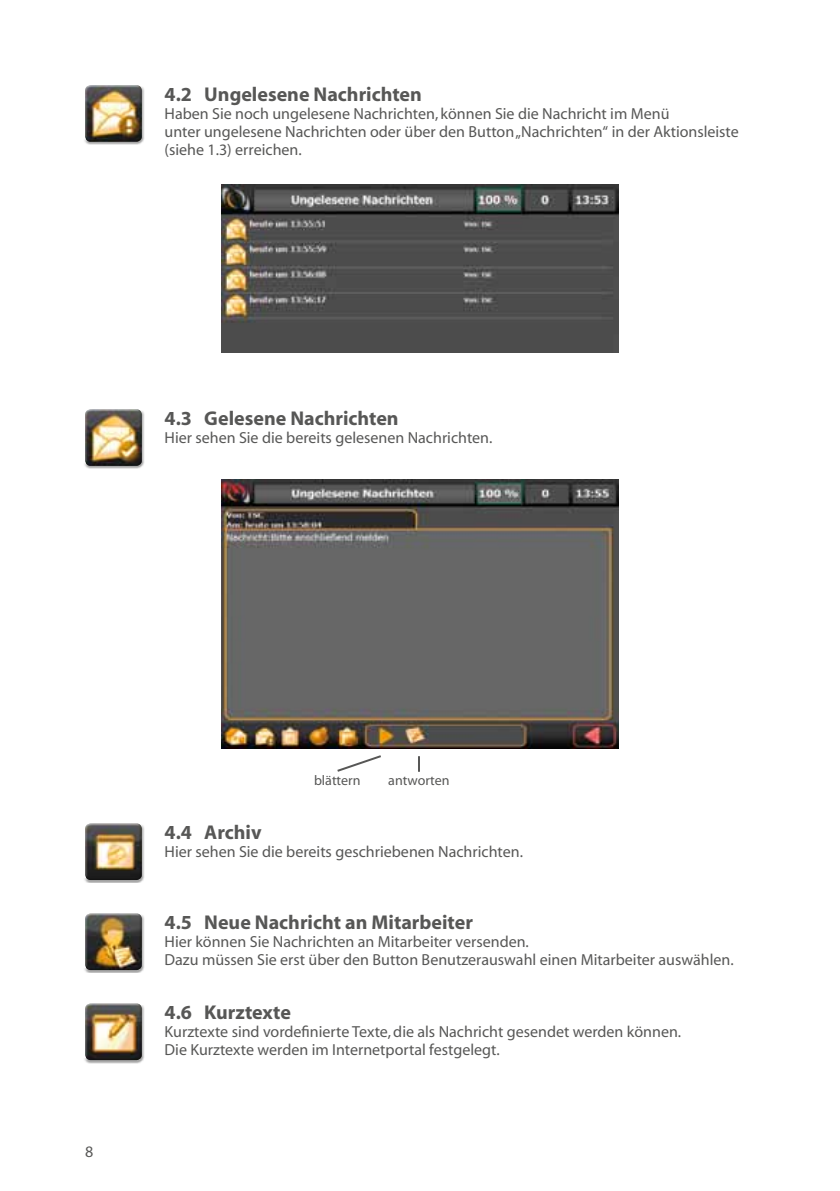
<style>
.page{position:relative;width:840px;height:1191px;background:#fff}
.page>*{position:absolute;margin:0;border:0;box-sizing:border-box;transform-origin:0 0}
.t1{font:700 20px "Myriad";color:#575756}
.t2{font:16px/18px "Myriad";color:#575756}
.t3{font:14px "Myriad";color:#575756}
</style>
<div class="page">
<div style="left:83px;top:82px;width:61px;height:58px;background:#fff;opacity:.75"></div>
<div style="left:83px;top:86px;width:62px;height:59px;background:#000;opacity:.35"></div>
<img style="left:221px;top:184px;width:397px;height:169px">
<div style="left:83px;top:406px;width:61px;height:58px;background:#fff;opacity:.75"></div>
<div style="left:83px;top:410px;width:62px;height:59px;background:#000;opacity:.35"></div>
<img style="left:221px;top:479px;width:397px;height:270px">
<div style="left:83px;top:820px;width:61px;height:58px;background:#fff;opacity:.75"></div>
<div style="left:83px;top:824px;width:62px;height:59px;background:#000;opacity:.35"></div>
<div style="left:83px;top:910px;width:61px;height:58px;background:#fff;opacity:.75"></div>
<div style="left:83px;top:914px;width:62px;height:59px;background:#000;opacity:.35"></div>
<div style="left:83px;top:1000px;width:61px;height:58px;background:#fff;opacity:.75"></div>
<div style="left:83px;top:1004px;width:62px;height:59px;background:#000;opacity:.35"></div>
<svg style="left:418px;top:756px;width:2px;height:15px"></svg>
<svg style="left:337px;top:755px;width:44px;height:17px"></svg>
<p class="t1" style="left:164px;top:84px;width:259px">4.2 Ungelesene Nachrichten</p>
<p class="t2" style="left:164px;top:105px;width:575px">Haben Sie noch ungelesene Nachrichten, können Sie die Nachricht im Menü<br>unter ungelesene Nachrichten oder über den Button „Nachrichten“ in der Aktionsleiste (siehe 1.3) erreichen.</p>
<p class="t1" style="left:164px;top:408px;width:235px">4.3 Gelesene Nachrichten</p>
<p class="t2" style="left:164px;top:429px;width:329px">Hier sehen Sie die bereits gelesenen Nachrichten.</p>
<p class="t2" style="left:85px;top:1143px;width:10px">8</p>
<p class="t3" style="left:314px;top:773px;width:48px">blättern</p>
<p class="t3" style="left:388px;top:773px;width:63px">antworten</p>
<p class="t1" style="left:164px;top:822px;width:98px">4.4 Archiv</p>
<p class="t2" style="left:164px;top:843px;width:359px">Hier sehen Sie die bereits geschriebenen Nachrichten.</p>
<p class="t1" style="left:164px;top:912px;width:310px">4.5 Neue Nachricht an Mitarbeiter</p>
<p class="t2" style="left:164px;top:933px;width:570px">Hier können Sie Nachrichten an Mitarbeiter versenden.<br>Dazu müssen Sie erst über den Button Benutzerauswahl einen Mitarbeiter auswählen.</p>
<p class="t1" style="left:164px;top:1002px;width:128px">4.6 Kurztexte</p>
<p class="t2" style="left:164px;top:1023px;width:518px">Kurztexte sind vordefinierte Texte, die als Nachricht gesendet werden können.<br>Die Kurztexte werden im Internetportal festgelegt.</p>
</div>
